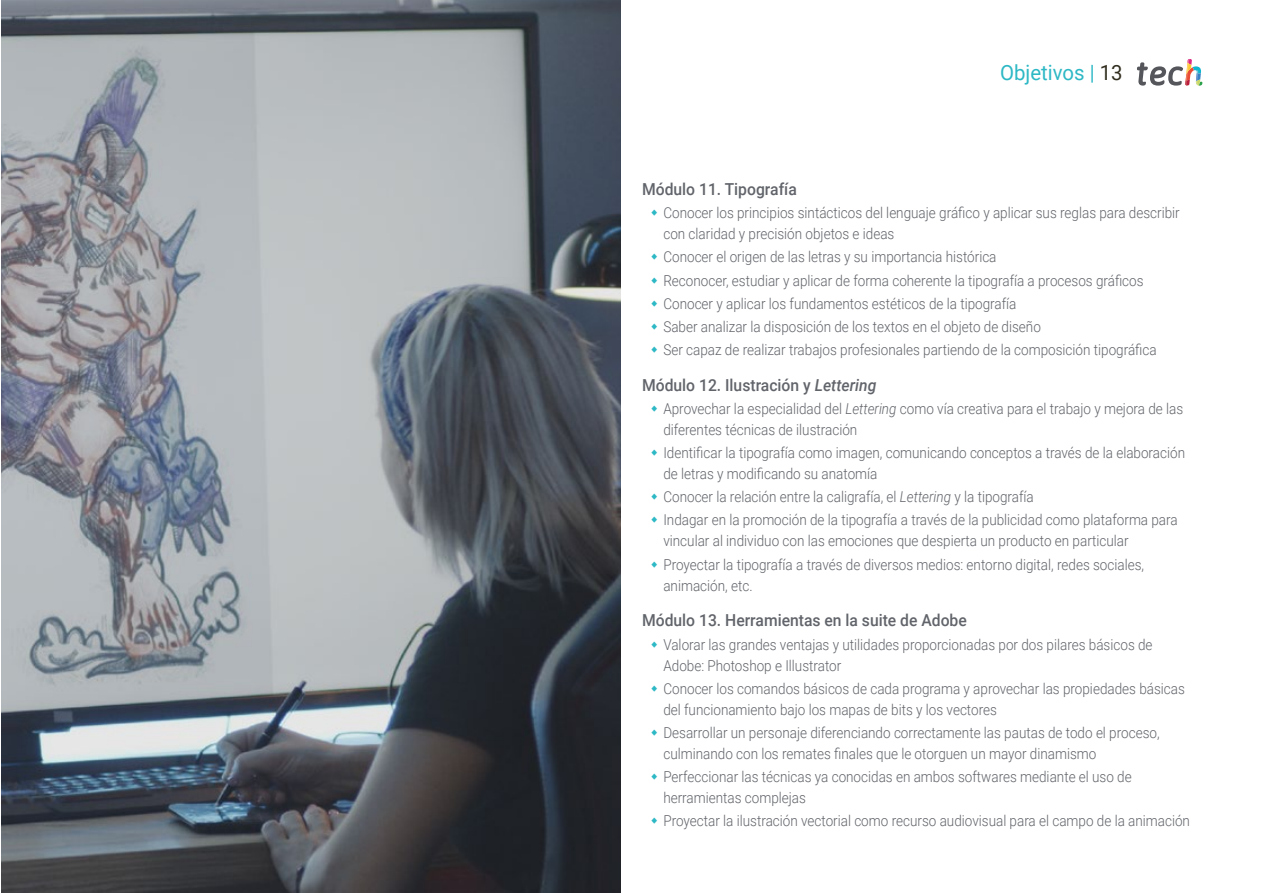
<style>
.page{position:relative;width:1263px;height:893px;background:#fff}
.page>*{position:absolute;margin:0;border:0;box-sizing:border-box;transform-origin:0 0}
.t1{font:21px "Roboto";color:#2db8c5}
.t2{font:500 16.5px "Roboto";color:#61646a;scale:.95 1}
.t3{font:300 15px/21px "Roboto";color:#61646a;scale:.9 1}
.s1{color:#312e20}
.s2{font-style:italic}
</style>
<div class="page">
<svg style="left:1137px;top:59px;width:65px;height:27px"></svg>
<img style="left:1px;top:0;width:620px;height:893px">
<h1 class="t1" style="left:1000px;top:57px;width:124px">Objetivos | <span class="s1">13</span></h1>
<p class="t2" style="left:642px;top:178px;width:164px">Módulo 11. Tipografía</p>
<p class="t3" style="left:663px;top:202px;width:575px">Conocer los principios sintácticos del lenguaje gráfico y aplicar sus reglas para describir con claridad y precisión objetos e ideas</p>
<p class="t3" style="left:663px;top:245px;width:550px;line-height:23.1px">Conocer el origen de las letras y su importancia histórica<br>Reconocer, estudiar y aplicar de forma coherente la tipografía a procesos gráficos Conocer y aplicar los fundamentos estéticos de la tipografía<br>Saber analizar la disposición de los textos en el objeto de diseño<br>Ser capaz de realizar trabajos profesionales partiendo de la composición tipográfica</p>
<p class="t2" style="left:642px;top:373px;width:248px">Módulo 12. Ilustración y <span class="s2">Lettering</span></p>
<p class="t3" style="left:663px;top:398px;width:579px">Aprovechar la especialidad del <span class="s2">Lettering</span> como vía creativa para el trabajo y mejora de las diferentes técnicas de ilustración</p>
<p class="t3" style="left:663px;top:442px;width:581px">Identificar la tipografía como imagen, comunicando conceptos a través de la elaboración de letras y modificando su anatomía</p>
<p class="t3" style="left:663px;top:485px;width:573px;line-height:23.1px">Conocer la relación entre la caligrafía, el <span class="s2">Lettering</span> y la tipografía<br>Indagar en la promoción de la tipografía a través de la publicidad como plataforma para</p>
<p class="t3" style="left:663px;top:529px;width:536px;line-height:23.1px">vincular al individuo con las emociones que despierta un producto en particular<br>Proyectar la tipografía a través de diversos medios: entorno digital, redes sociales,</p>
<p class="t3" style="left:663px;top:574px;width:101px">animación, etc.</p>
<p class="t2" style="left:642px;top:609px;width:343px">Módulo 13. Herramientas en la suite de Adobe</p>
<p class="t3" style="left:663px;top:633px;width:545px">Valorar las grandes ventajas y utilidades proporcionadas por dos pilares básicos de<br>Adobe: Photoshop e Illustrator</p>
<p class="t3" style="left:663px;top:677px;width:581px">Conocer los comandos básicos de cada programa y aprovechar las propiedades básicas del funcionamiento bajo los mapas de bits y los vectores</p>
<p class="t3" style="left:663px;top:721px;width:553px">Desarrollar un personaje diferenciando correctamente las pautas de todo el proceso, culminando con los remates finales que le otorguen un mayor dinamismo</p>
<p class="t3" style="left:663px;top:765px;width:522px">Perfeccionar las técnicas ya conocidas en ambos softwares mediante el uso de herramientas complejas</p>
<p class="t3" style="left:663px;top:810px;width:587px">Proyectar la ilustración vectorial como recurso audiovisual para el campo de la animación</p>
</div>
